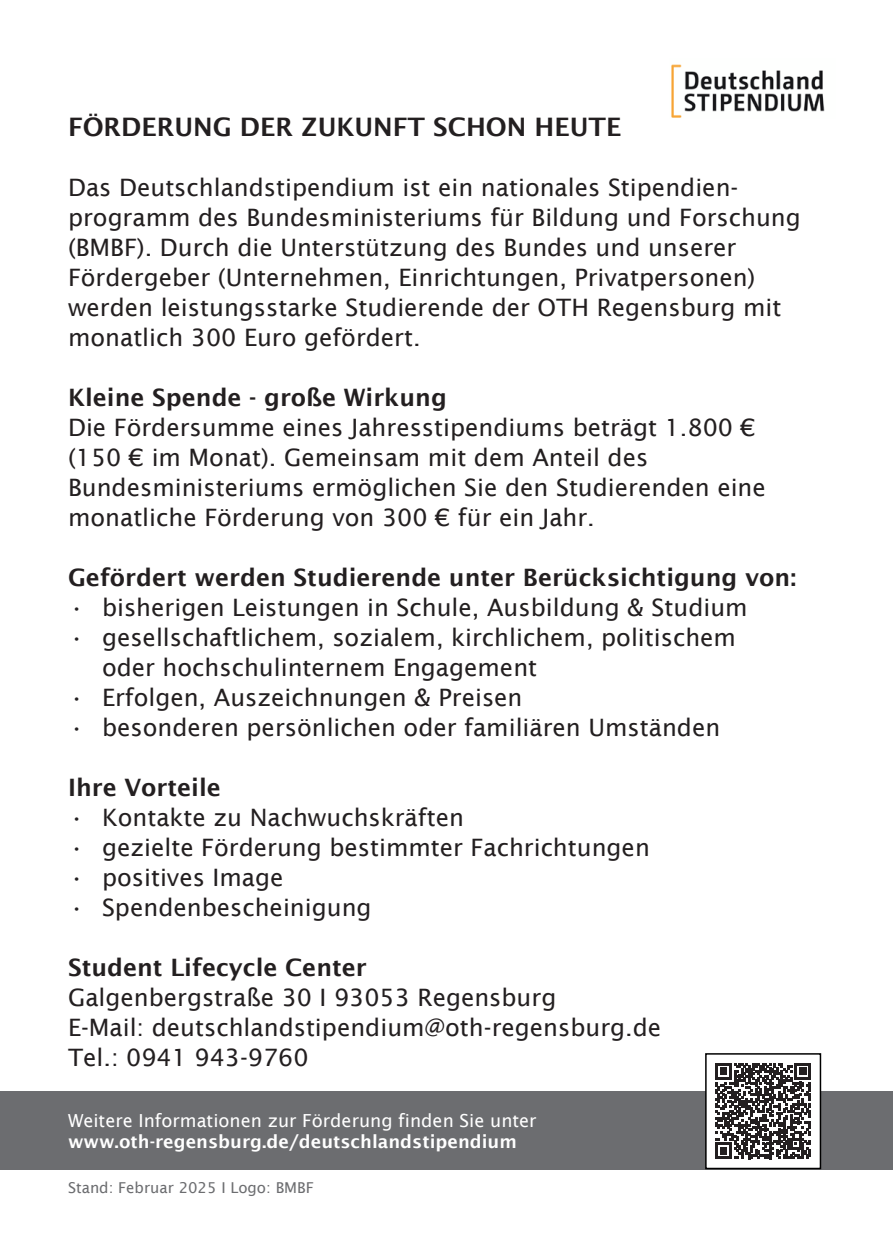
<style>
.page{position:relative;width:893px;height:1259px;background:#fff}
.page>*{position:absolute;margin:0;border:0;box-sizing:border-box;transform-origin:0 0}
.t1{font:600 25.5px "Lucida Sans";color:#231f20}
.t2{font:24px/30px "Lucida Sans";color:#231f20}
.t3{font:600 24px "Lucida Sans";color:#231f20}
.Fließtext_100pt{font:18px "Lucida Sans";color:#fff}
.Fließtext_100pt-2{font:600 18px "Lucida Sans";color:#fff}
.Fließtext_100pt-3{font:15px "Lucida Sans";color:#6c6d70}
</style>
<div class="page">
<div style="left:0;top:1091px;width:893px;height:78px;background:#6c6d70"></div>
<div style="left:706px;top:1054px;width:114px;height:114px;background:#fff"></div>
<svg style="left:715px;top:1063px;width:96px;height:96px"></svg>
<div style="left:705px;top:1053px;width:116px;height:116px;border:2px solid #000"></div>
<img style="left:671px;top:64px;width:154px;height:54px">
<p class="t1" style="left:68px;top:112px;width:555px">FÖRDERUNG DER ZUKUNFT SCHON HEUTE</p>
<p class="t2" style="left:68px;top:172px;width:734px">Das Deutschlandstipendium ist ein nationales Stipendien&shy;programm des Bundesministeriums für Bildung und Forschung (BMBF). Durch die Unterstützung des Bundes und unserer Fördergeber (Unternehmen, Einrichtungen, Privatpersonen) werden leistungsstarke Studierende der OTH Regensburg mit monatlich 300 Euro gefördert.</p>
<p class="t3" style="left:68px;top:383px;width:380px">Kleine Spende - große Wirkung</p>
<p class="t2" style="left:68px;top:412px;width:689px">Die Fördersumme eines Jahresstipendiums beträgt 1.800 €</p>
<p class="t2" style="left:68px;top:442px;width:699px">(150 € im Monat). Gemeinsam mit dem Anteil des<br>Bundesministeriums ermöglichen Sie den Studierenden eine monatliche Förderung von 300 € für ein Jahr.</p>
<p class="t3" style="left:68px;top:563px;width:730px">Gefördert werden Studierende unter Berücksichtigung von:</p>
<p class="t2" style="left:69px;top:592px;width:680px">• bisherigen Leistungen in Schule, Ausbildung &amp; Studium</p>
<p class="t2" style="left:102px;top:622px;width:635px;text-indent:-33px">• gesellschaftlichem, sozialem, kirchlichem, politischem oder hochschulinternem Engagement</p>
<p class="t2" style="left:69px;top:682px;width:455px">• Erfolgen, Auszeichnungen &amp; Preisen</p>
<p class="t2" style="left:69px;top:712px;width:653px">• besonderen persönlichen oder familiären Umständen</p>
<p class="t3" style="left:68px;top:773px;width:154px">Ihre Vorteile</p>
<p class="t2" style="left:69px;top:802px;width:396px">• Kontakte zu Nachwuchskräften</p>
<p class="t2" style="left:69px;top:832px;width:582px">• gezielte Förderung bestimmter Fachrichtungen</p>
<p class="t2" style="left:69px;top:862px;width:216px">• positives Image</p>
<p class="t2" style="left:69px;top:892px;width:304px">• Spendenbescheinigung</p>
<p class="t3" style="left:68px;top:953px;width:300px">Student Lifecycle Center</p>
<p class="t2" style="left:68px;top:982px;width:490px">Galgenbergstraße 30 I 93053 Regensburg</p>
<p class="t2" style="left:68px;top:1012px;width:595px">E-Mail: deutschlandstipendium@oth-regensburg.de</p>
<p class="t2" style="left:68px;top:1042px;width:242px">Tel.: 0941 943-9760</p>
<p class="Fließtext_100pt" style="left:68px;top:1110px;width:470px">Weitere Informationen zur Förderung finden Sie unter</p>
<p class="Fließtext_100pt-2" style="left:68px;top:1131px;width:450px">www.oth-regensburg.de/deutschlandstipendium</p>
<p class="Fließtext_100pt-3" style="left:68px;top:1179px;width:247px">Stand: Februar 2025 I Logo: BMBF</p>
</div>
